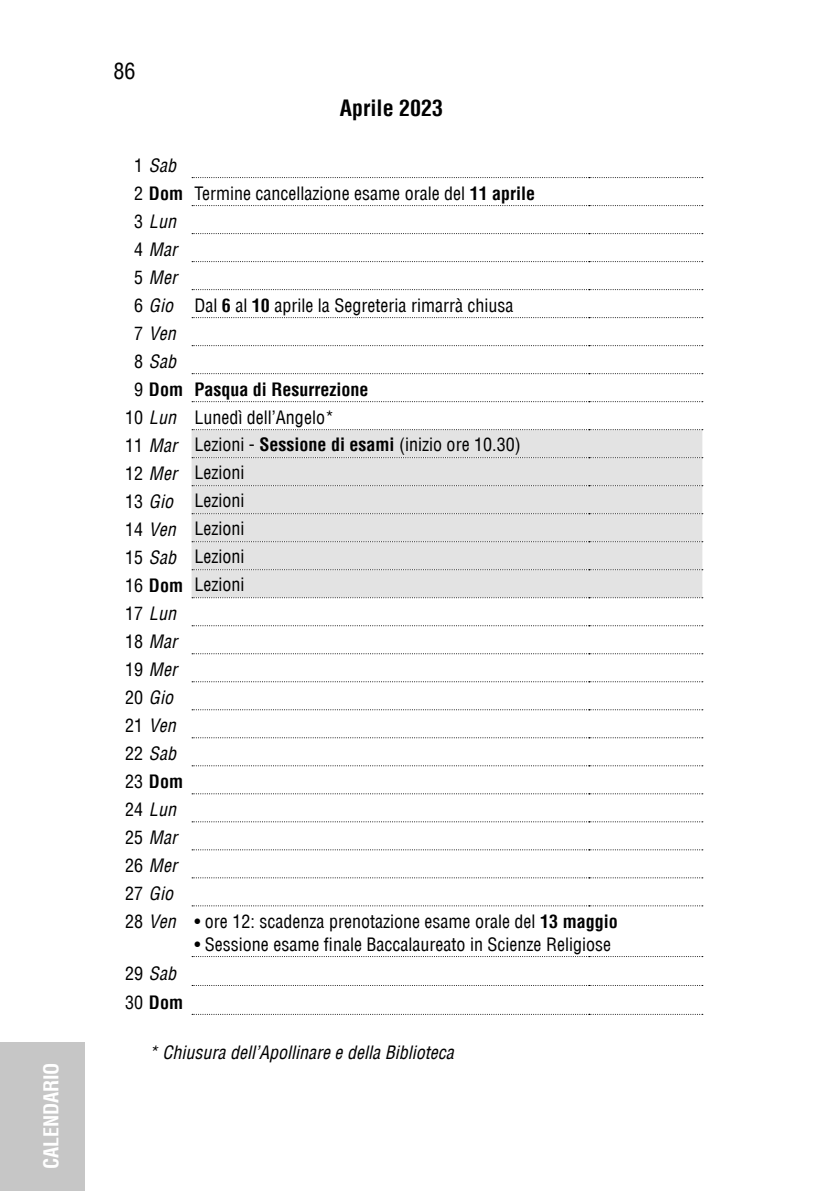
<style>
.page{position:relative;width:823px;height:1191px;background:#fff}
.page>*{position:absolute;margin:0;border:0;box-sizing:border-box;transform-origin:0 0}
.t1{font:700 condensed 22px "Helvetica LT";color:#000}
.t2{font:condensed 22px "Helvetica LT";color:#000}
.t3{font:700 condensed 20px "Helvetica LT";letter-spacing:-.01em;color:#fff}
.t4{font:condensed 18px/28.8px "Helvetica LT";color:#000}
.t5{font:italic condensed 18px "Helvetica LT";color:#000}
.t6{font:700 condensed 18px "Helvetica LT";color:#000}
.s1{font-style:normal}
.s2{font-weight:700}
.s3{font-style:italic}
.s4{font-weight:400}
</style>
<div class="page">
<div style="left:0;top:1042px;width:85px;height:149px;background:#c6c6c6"></div>
<div style="left:191px;top:430px;width:511px;height:168px;background:#e3e3e3"></div>
<svg style="left:192px;top:177px;width:510px;height:1px"></svg>
<svg style="left:192px;top:205px;width:510px;height:1px"></svg>
<svg style="left:192px;top:233px;width:510px;height:1px"></svg>
<svg style="left:192px;top:261px;width:510px;height:1px"></svg>
<svg style="left:192px;top:289px;width:510px;height:1px"></svg>
<svg style="left:192px;top:317px;width:510px;height:1px"></svg>
<svg style="left:192px;top:345px;width:510px;height:1px"></svg>
<svg style="left:192px;top:373px;width:510px;height:1px"></svg>
<svg style="left:192px;top:401px;width:510px;height:1px"></svg>
<svg style="left:192px;top:429px;width:510px;height:1px"></svg>
<svg style="left:192px;top:457px;width:510px;height:1px"></svg>
<svg style="left:192px;top:485px;width:510px;height:1px"></svg>
<svg style="left:192px;top:513px;width:510px;height:1px"></svg>
<svg style="left:192px;top:541px;width:510px;height:1px"></svg>
<svg style="left:192px;top:569px;width:510px;height:1px"></svg>
<svg style="left:192px;top:597px;width:510px;height:1px"></svg>
<svg style="left:192px;top:625px;width:510px;height:1px"></svg>
<svg style="left:192px;top:653px;width:510px;height:1px"></svg>
<svg style="left:192px;top:681px;width:510px;height:1px"></svg>
<svg style="left:192px;top:709px;width:510px;height:1px"></svg>
<svg style="left:192px;top:737px;width:510px;height:1px"></svg>
<svg style="left:192px;top:765px;width:510px;height:1px"></svg>
<svg style="left:192px;top:793px;width:510px;height:1px"></svg>
<svg style="left:192px;top:821px;width:510px;height:1px"></svg>
<svg style="left:192px;top:849px;width:510px;height:1px"></svg>
<svg style="left:192px;top:877px;width:510px;height:1px"></svg>
<svg style="left:192px;top:905px;width:510px;height:1px"></svg>
<svg style="left:192px;top:956px;width:510px;height:1px"></svg>
<svg style="left:192px;top:985px;width:510px;height:1px"></svg>
<svg style="left:192px;top:1013px;width:508px;height:1px"></svg>
<p class="t3" style="left:39px;top:1168px;width:107px;rotate:-90deg">CALENDARIO</p>
<p class="t2" style="left:113px;top:57px;width:23px">86</p>
<p class="t1" style="left:340px;top:94px;width:105px">Aprile 2023</p>
<p class="t5" style="left:134px;top:154px;width:43px"><span class="s1">1</span> Sab</p>
<p class="t4" style="left:134px;top:179px;width:402px">2 <span class="s2">Dom</span> Termine cancellazione esame orale del <span class="s2">11 aprile</span></p>
<p class="t5" style="left:134px;top:210px;width:43px"><span class="s1">3</span> Lun</p>
<p class="t5" style="left:134px;top:238px;width:44px"><span class="s1">4</span> Mar</p>
<p class="t5" style="left:134px;top:266px;width:44px"><span class="s1">5</span> Mer</p>
<p class="t4" style="left:134px;top:291px;width:380px">6 <span class="s3">Gio</span> Dal <span class="s2">6</span> al <span class="s2">10</span> aprile la Segreteria rimarrà chiusa</p>
<p class="t5" style="left:134px;top:322px;width:43px"><span class="s1">7</span> Ven</p>
<p class="t5" style="left:134px;top:350px;width:43px"><span class="s1">8</span> Sab</p>
<p class="t6" style="left:134px;top:378px;width:236px"><span class="s4">9</span> Dom Pasqua di Resurrezione</p>
<p class="t4" style="left:125px;top:403px;width:210px">10 <span class="s3">Lun</span> Lunedì dell’Angelo*</p>
<p class="t4" style="left:125px;top:429px;width:396px">11 <span class="s3">Mar</span> Lezioni - <span class="s2">Sessione di esami</span> (inizio ore 10.30)</p>
<p class="t4" style="left:125px;top:457px;width:121px">12 <span class="s3">Mer</span> Lezioni</p>
<p class="t4" style="left:125px;top:485px;width:121px">13 <span class="s3">Gio</span> Lezioni</p>
<p class="t4" style="left:125px;top:513px;width:121px">14 <span class="s3">Ven</span> Lezioni</p>
<p class="t4" style="left:125px;top:541px;width:121px">15 <span class="s3">Sab</span> Lezioni</p>
<p class="t4" style="left:125px;top:569px;width:121px">16 <span class="s2">Dom</span> Lezioni</p>
<p class="t5" style="left:125px;top:602px;width:52px"><span class="s1">17</span> Lun</p>
<p class="t5" style="left:125px;top:630px;width:53px"><span class="s1">18</span> Mar</p>
<p class="t5" style="left:125px;top:658px;width:53px"><span class="s1">19</span> Mer</p>
<p class="t5" style="left:125px;top:686px;width:49px"><span class="s1">20</span> Gio</p>
<p class="t5" style="left:125px;top:714px;width:52px"><span class="s1">21</span> Ven</p>
<p class="t5" style="left:125px;top:742px;width:52px"><span class="s1">22</span> Sab</p>
<p class="t6" style="left:125px;top:770px;width:59px"><span class="s4">23</span> Dom</p>
<p class="t5" style="left:125px;top:798px;width:52px"><span class="s1">24</span> Lun</p>
<p class="t5" style="left:125px;top:826px;width:53px"><span class="s1">25</span> Mar</p>
<p class="t5" style="left:125px;top:854px;width:53px"><span class="s1">26</span> Mer</p>
<p class="t5" style="left:125px;top:882px;width:49px"><span class="s1">27</span> Gio</p>
<p class="t4" style="left:125px;top:907px;width:493px">28 <span class="s3">Ven</span> • ore 12: scadenza prenotazione esame orale del <span class="s2">13 maggio</span></p>
<p class="t4" style="left:194px;top:930px;width:418px">• Sessione esame finale Baccalaureato in Scienze Religiose</p>
<p class="t4" style="left:125px;top:958px;width:59px">29 <span class="s3">Sab<br></span>30 <span class="s2">Dom</span></p>
<p class="t5" style="left:149px;top:1040px;width:306px">* Chiusura dell’Apollinare e della Biblioteca</p>
</div>
